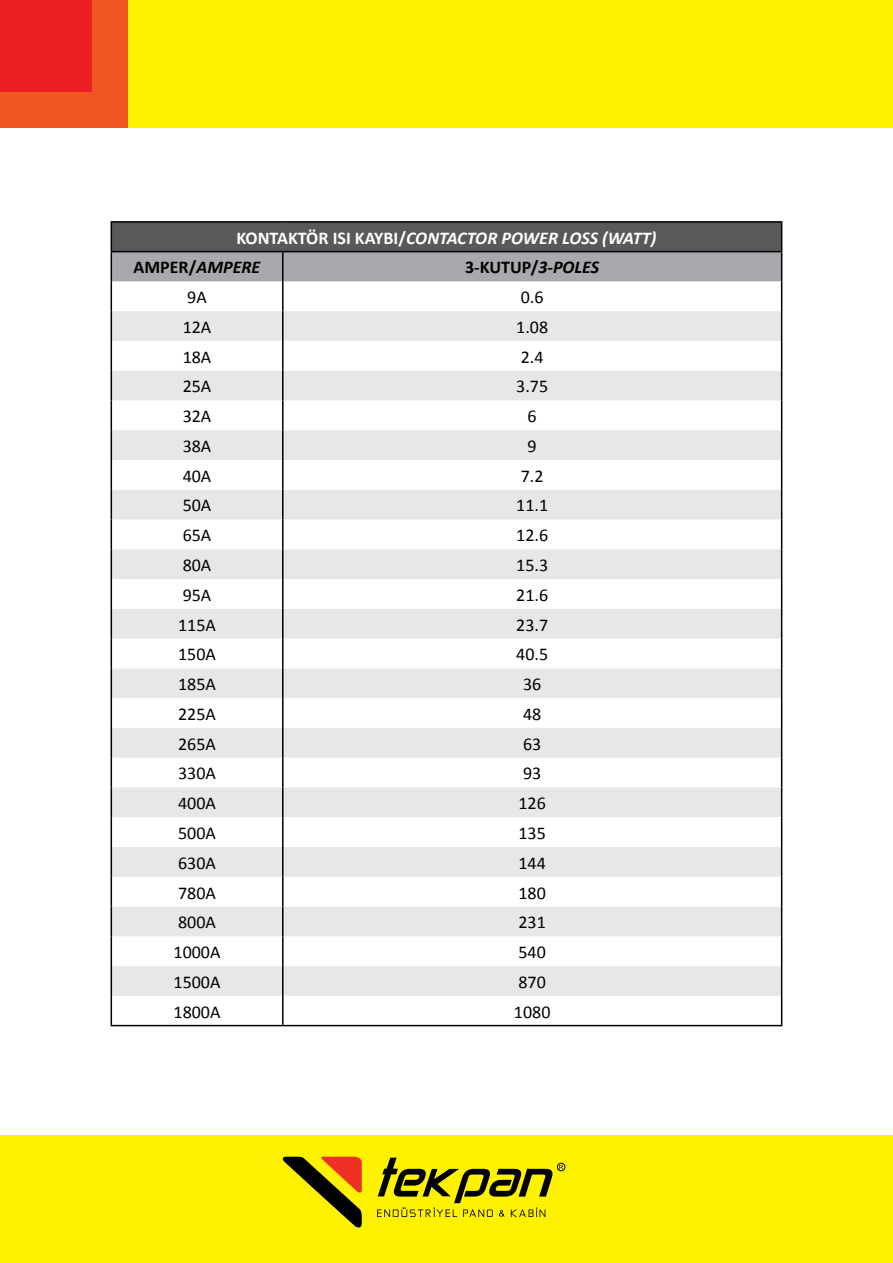
<style>
.page{position:relative;width:893px;height:1263px;background:#fff}
.page>*{position:absolute;margin:0;border:0;box-sizing:border-box;transform-origin:0 0}
.t1{font:18px "Calibri";color:#000}
.t2{font:italic 700 18px/29.7px "Calibri";color:#fff}
.t3{font:700 18px "Calibri";color:#000}
.s1{font-style:normal}
.s2{font-style:normal;color:#000}
.s3{color:#000}
.s4{font-style:italic}
</style>
<div class="page">
<div style="left:0;top:1135px;width:893px;height:128px;background:#fff200"></div>
<div style="left:0;top:0;width:893px;height:128px;background:#fff200"></div>
<svg style="left:282px;top:1157px;width:80px;height:71px"></svg>
<div style="left:557px;top:1163px;width:8px;height:8px;border:1px solid #000;border-radius:50%"></div>
<svg style="left:377px;top:1157px;width:186px;height:60px"></svg>
<div style="left:0;top:0;width:127px;height:128px;background:#f05622"></div>
<div style="left:0;top:0;width:92px;height:92px;background:#ed1d24"></div>
<svg style="left:112px;top:311px;width:669px;height:685px;fill:#e6e7e8"></svg>
<hr style="left:111px;top:221px;width:172px;height:2px;background:#000">
<hr style="left:283px;top:221px;width:499px;height:2px;background:#000">
<svg style="left:111px;top:223px;width:671px;height:58px;background:#7c7d7f"></svg>
<hr style="left:111px;top:281px;width:1px;height:30px;background:#000">
<hr style="left:282px;top:281px;width:2px;height:30px;background:#000">
<hr style="left:781px;top:281px;width:1px;height:30px;background:#000">
<hr style="left:111px;top:341px;width:1px;height:30px;background:#000">
<hr style="left:282px;top:341px;width:2px;height:30px;background:#000">
<hr style="left:781px;top:341px;width:1px;height:30px;background:#000">
<svg style="left:781px;top:371px;width:1px;height:29px"></svg>
<hr style="left:111px;top:400px;width:1px;height:30px;background:#000">
<hr style="left:282px;top:400px;width:2px;height:30px;background:#000">
<hr style="left:781px;top:400px;width:1px;height:30px;background:#000">
<hr style="left:781px;top:311px;width:1px;height:30px;background:#000">
<hr style="left:111px;top:311px;width:1px;height:30px;background:#000">
<hr style="left:282px;top:311px;width:2px;height:30px;background:#000">
<svg style="left:111px;top:371px;width:1px;height:29px"></svg>
<hr style="left:282px;top:371px;width:2px;height:29px;background:#000">
<hr style="left:111px;top:430px;width:1px;height:30px;background:#000">
<hr style="left:282px;top:430px;width:2px;height:30px;background:#000">
<hr style="left:781px;top:430px;width:1px;height:30px;background:#000">
<hr style="left:111px;top:460px;width:1px;height:30px;background:#000">
<hr style="left:282px;top:460px;width:2px;height:30px;background:#000">
<hr style="left:781px;top:460px;width:1px;height:30px;background:#000">
<hr style="left:111px;top:519px;width:1px;height:30px;background:#000">
<hr style="left:282px;top:519px;width:2px;height:30px;background:#000">
<hr style="left:781px;top:519px;width:1px;height:30px;background:#000">
<hr style="left:781px;top:549px;width:1px;height:30px;background:#000">
<hr style="left:111px;top:579px;width:1px;height:30px;background:#000">
<hr style="left:282px;top:579px;width:2px;height:30px;background:#000">
<hr style="left:781px;top:579px;width:1px;height:30px;background:#000">
<hr style="left:781px;top:609px;width:1px;height:30px;background:#000">
<svg style="left:111px;top:639px;width:1px;height:29px"></svg>
<hr style="left:282px;top:639px;width:2px;height:29px;background:#000">
<svg style="left:781px;top:639px;width:1px;height:29px"></svg>
<hr style="left:781px;top:668px;width:1px;height:30px;background:#000">
<hr style="left:111px;top:698px;width:1px;height:30px;background:#000">
<hr style="left:282px;top:698px;width:2px;height:30px;background:#000">
<hr style="left:781px;top:698px;width:1px;height:30px;background:#000">
<hr style="left:781px;top:728px;width:1px;height:30px;background:#000">
<svg style="left:111px;top:758px;width:1px;height:29px"></svg>
<hr style="left:282px;top:758px;width:2px;height:29px;background:#000">
<svg style="left:781px;top:758px;width:1px;height:29px"></svg>
<hr style="left:781px;top:787px;width:1px;height:30px;background:#000">
<hr style="left:111px;top:817px;width:1px;height:30px;background:#000">
<hr style="left:282px;top:817px;width:2px;height:30px;background:#000">
<hr style="left:781px;top:817px;width:1px;height:30px;background:#000">
<hr style="left:781px;top:847px;width:1px;height:30px;background:#000">
<svg style="left:111px;top:877px;width:1px;height:29px"></svg>
<hr style="left:282px;top:877px;width:2px;height:29px;background:#000">
<svg style="left:781px;top:877px;width:1px;height:29px"></svg>
<hr style="left:781px;top:906px;width:1px;height:30px;background:#000">
<hr style="left:111px;top:936px;width:1px;height:30px;background:#000">
<hr style="left:282px;top:936px;width:2px;height:30px;background:#000">
<hr style="left:781px;top:936px;width:1px;height:30px;background:#000">
<hr style="left:781px;top:966px;width:1px;height:30px;background:#000">
<svg style="left:111px;top:996px;width:1px;height:29px"></svg>
<hr style="left:282px;top:996px;width:2px;height:29px;background:#000">
<svg style="left:781px;top:996px;width:1px;height:29px"></svg>
<hr style="left:111px;top:1025px;width:172px;height:1px;background:#000">
<hr style="left:283px;top:1025px;width:499px;height:1px;background:#000">
<svg style="left:781px;top:490px;width:1px;height:29px"></svg>
<svg style="left:111px;top:490px;width:1px;height:29px"></svg>
<hr style="left:282px;top:490px;width:2px;height:29px;background:#000">
<hr style="left:111px;top:549px;width:1px;height:30px;background:#000">
<hr style="left:282px;top:549px;width:2px;height:30px;background:#000">
<hr style="left:111px;top:609px;width:1px;height:30px;background:#000">
<hr style="left:282px;top:609px;width:2px;height:30px;background:#000">
<hr style="left:111px;top:668px;width:1px;height:30px;background:#000">
<hr style="left:282px;top:668px;width:2px;height:30px;background:#000">
<hr style="left:111px;top:728px;width:1px;height:30px;background:#000">
<hr style="left:282px;top:728px;width:2px;height:30px;background:#000">
<hr style="left:111px;top:787px;width:1px;height:30px;background:#000">
<hr style="left:282px;top:787px;width:2px;height:30px;background:#000">
<hr style="left:111px;top:847px;width:1px;height:30px;background:#000">
<hr style="left:282px;top:847px;width:2px;height:30px;background:#000">
<hr style="left:111px;top:906px;width:1px;height:30px;background:#000">
<hr style="left:282px;top:906px;width:2px;height:30px;background:#000">
<hr style="left:111px;top:966px;width:1px;height:30px;background:#000">
<hr style="left:282px;top:966px;width:2px;height:30px;background:#000">
<p class="t2" style="left:134px;top:223px;width:524px;text-indent:103px"><span class="s1">KONTAKTÖR ISI KAYBI/</span>CONTACTOR POWER LOSS (WATT)<br><span class="s2">AMPER/</span><span class="s3">AMPERE</span></p>
<p class="t3" style="left:465px;top:256px;width:136px">3-KUTUP/<span class="s4">3-POLES</span></p>
<p class="t1" style="left:187px;top:286px;width:21px">9A</p>
<p class="t1" style="left:521px;top:286px;width:24px">0.6</p>
<p class="t1" style="left:183px;top:315px;width:30px">12A</p>
<p class="t1" style="left:516px;top:315px;width:33px">1.08</p>
<p class="t1" style="left:183px;top:345px;width:30px">18A</p>
<p class="t1" style="left:521px;top:345px;width:24px">2.4</p>
<p class="t1" style="left:183px;top:375px;width:30px">25A</p>
<p class="t1" style="left:516px;top:375px;width:33px">3.75</p>
<p class="t1" style="left:183px;top:405px;width:30px">32A</p>
<p class="t1" style="left:528px;top:405px;width:11px">6</p>
<p class="t1" style="left:183px;top:435px;width:30px">38A</p>
<p class="t1" style="left:528px;top:435px;width:11px">9</p>
<p class="t1" style="left:183px;top:464px;width:30px">40A</p>
<p class="t1" style="left:521px;top:464px;width:24px">7.2</p>
<p class="t1" style="left:183px;top:494px;width:30px">50A</p>
<p class="t1" style="left:516px;top:494px;width:33px">11.1</p>
<p class="t1" style="left:183px;top:524px;width:30px">65A</p>
<p class="t1" style="left:516px;top:524px;width:33px">12.6</p>
<p class="t1" style="left:183px;top:554px;width:30px">80A</p>
<p class="t1" style="left:516px;top:554px;width:33px">15.3</p>
<p class="t1" style="left:183px;top:583px;width:30px">95A</p>
<p class="t1" style="left:516px;top:583px;width:33px">21.6</p>
<p class="t1" style="left:178px;top:613px;width:39px">115A</p>
<p class="t1" style="left:516px;top:613px;width:33px">23.7</p>
<p class="t1" style="left:178px;top:643px;width:39px">150A</p>
<p class="t1" style="left:516px;top:643px;width:33px">40.5</p>
<p class="t1" style="left:178px;top:673px;width:39px">185A</p>
<p class="t1" style="left:523px;top:673px;width:20px">36</p>
<p class="t1" style="left:178px;top:702px;width:39px">225A</p>
<p class="t1" style="left:523px;top:702px;width:20px">48</p>
<p class="t1" style="left:178px;top:732px;width:39px">265A</p>
<p class="t1" style="left:523px;top:732px;width:20px">63</p>
<p class="t1" style="left:178px;top:762px;width:39px">330A</p>
<p class="t1" style="left:523px;top:762px;width:20px">93</p>
<p class="t1" style="left:178px;top:792px;width:39px">400A</p>
<p class="t1" style="left:518px;top:792px;width:29px">126</p>
<p class="t1" style="left:178px;top:822px;width:39px">500A</p>
<p class="t1" style="left:518px;top:822px;width:29px">135</p>
<p class="t1" style="left:178px;top:851px;width:39px">630A</p>
<p class="t1" style="left:518px;top:851px;width:29px">144</p>
<p class="t1" style="left:178px;top:881px;width:39px">780A</p>
<p class="t1" style="left:518px;top:881px;width:29px">180</p>
<p class="t1" style="left:178px;top:911px;width:39px">800A</p>
<p class="t1" style="left:518px;top:911px;width:29px">231</p>
<p class="t1" style="left:174px;top:941px;width:48px">1000A</p>
<p class="t1" style="left:518px;top:941px;width:29px">540</p>
<p class="t1" style="left:174px;top:970px;width:48px">1500A</p>
<p class="t1" style="left:518px;top:970px;width:29px">870</p>
<p class="t1" style="left:174px;top:1000px;width:48px">1800A</p>
<p class="t1" style="left:514px;top:1000px;width:38px">1080</p>
</div>
